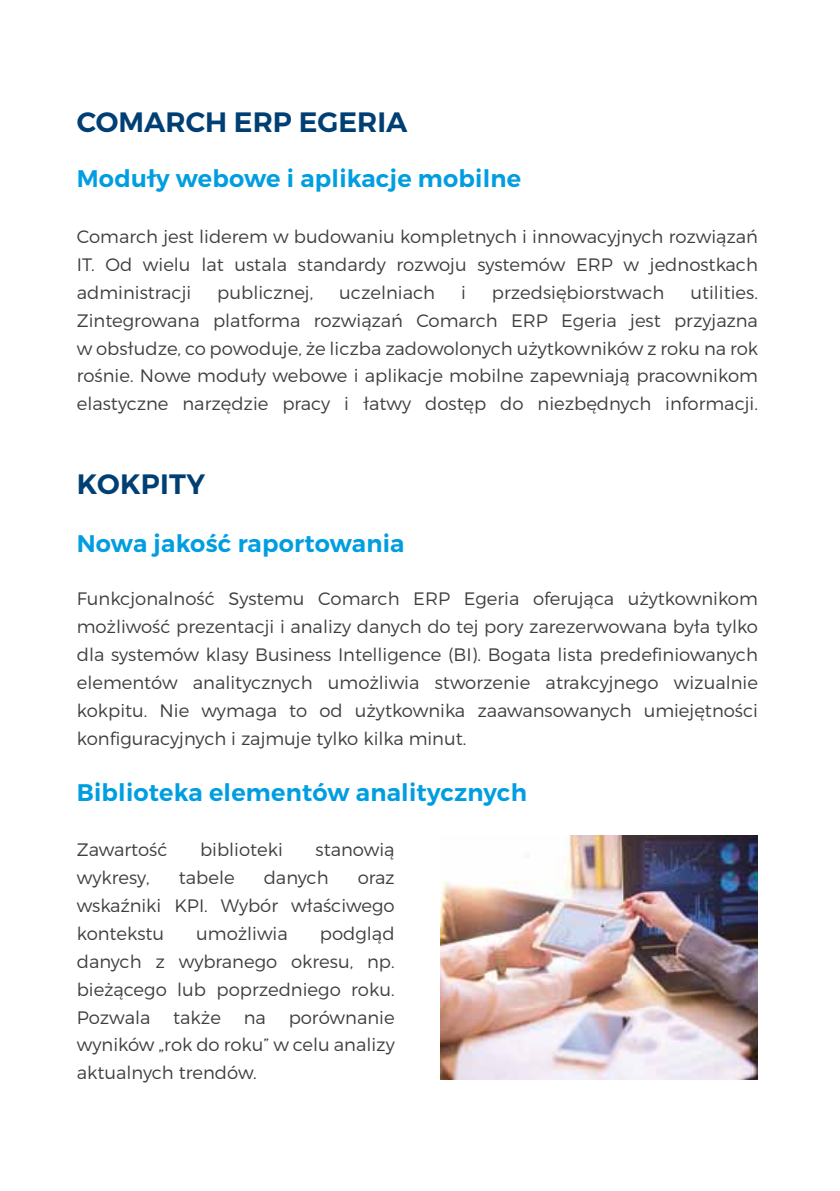
<style>
.page{position:relative;width:840px;height:1191px;background:#fff}
.page>*{position:absolute;margin:0;border:0;box-sizing:border-box;transform-origin:0 0}
.t1{font:600 28px "Montserrat";color:#003f73}
.t2{font:600 24px "Montserrat";letter-spacing:.01em;color:#009ee0}
.t3{font:300 18px/27.8px "Montserrat";color:#3e3d40;text-align:justify}
</style>
<div class="page">
<img style="left:440px;top:835px;width:317px;height:244px">
<h1 class="t1" style="left:77px;top:104px;width:332px">COMARCH ERP EGERIA</h1>
<h2 class="t2" style="left:77px;top:164px;width:445px">Moduły webowe i aplikacje mobilne</h2>
<p class="t3" style="left:77px;top:222px;width:682px">Comarch jest liderem w budowaniu kompletnych i innowacyjnych rozwiązań IT. Od wielu lat ustala standardy rozwoju systemów ERP w jednostkach administracji</p>
<p class="t3" style="left:77px;top:278px;width:682px;text-indent:613px">utilities.<br>Zintegrowana platforma rozwiązań Comarch ERP Egeria jest przyjazna w obsłudze, co powoduje, że liczba zadowolonych użytkowników z roku na rok rośnie. Nowe moduły webowe i aplikacje mobilne zapewniają pracownikom elastyczne narzędzie pracy i łatwy dostęp do niezbędnych informacji.</p>
<p class="t3" style="left:217px;top:278px;width:97px">publicznej,</p>
<p class="t3" style="left:339px;top:278px;width:97px">uczelniach</p>
<p class="t3" style="left:461px;top:278px;width:6px">i</p>
<p class="t3" style="left:491px;top:278px;width:174px">przedsiębiorstwach</p>
<h1 class="t1" style="left:77px;top:466px;width:130px">KOKPITY</h1>
<h2 class="t2" style="left:77px;top:528px;width:329px">Nowa jakość raportowania</h2>
<p class="t3" style="left:77px;top:585px;width:682px">Funkcjonalność Systemu Comarch ERP Egeria oferująca użytkownikom możliwość prezentacji i analizy danych do tej pory zarezerwowana była tylko dla systemów klasy Business Intelligence (BI). Bogata lista predefiniowanych elementów analitycznych umożliwia stworzenie atrakcyjnego wizualnie kokpitu. Nie wymaga to od użytkownika zaawansowanych umiejętności konfiguracyjnych i zajmuje tylko kilka minut.</p>
<h2 class="t2" style="left:77px;top:777px;width:451px">Biblioteka elementów analitycznych</h2>
<p class="t3" style="left:77px;top:835px;width:92px">Zawartość</p>
<p class="t3" style="left:200px;top:835px;width:84px">biblioteki</p>
<p class="t3" style="left:315px;top:835px;width:81px">stanowią</p>
<p class="t3" style="left:77px;top:863px;width:74px">wykresy,</p>
<p class="t3" style="left:179px;top:863px;width:57px">tabele</p>
<p class="t3" style="left:263px;top:863px;width:66px">danych</p>
<p class="t3" style="left:77px;top:863px;width:319px;text-indent:281px">oraz wskaźniki KPI. Wybór właściwego kontekstu</p>
<p class="t3" style="left:77px;top:919px;width:319px;text-indent:243px">podgląd danych z wybranego okresu, np. bieżącego lub poprzedniego roku.<br>Pozwala</p>
<p class="t3" style="left:196px;top:919px;width:93px">umożliwia</p>
<p class="t3" style="left:77px;top:1003px;width:319px;text-indent:212px">porównanie wyników „rok do roku” w celu analizy aktualnych trendów.</p>
<p class="t3" style="left:173px;top:1003px;width:49px">także</p>
<p class="t3" style="left:243px;top:1003px;width:24px">na</p>
</div>
